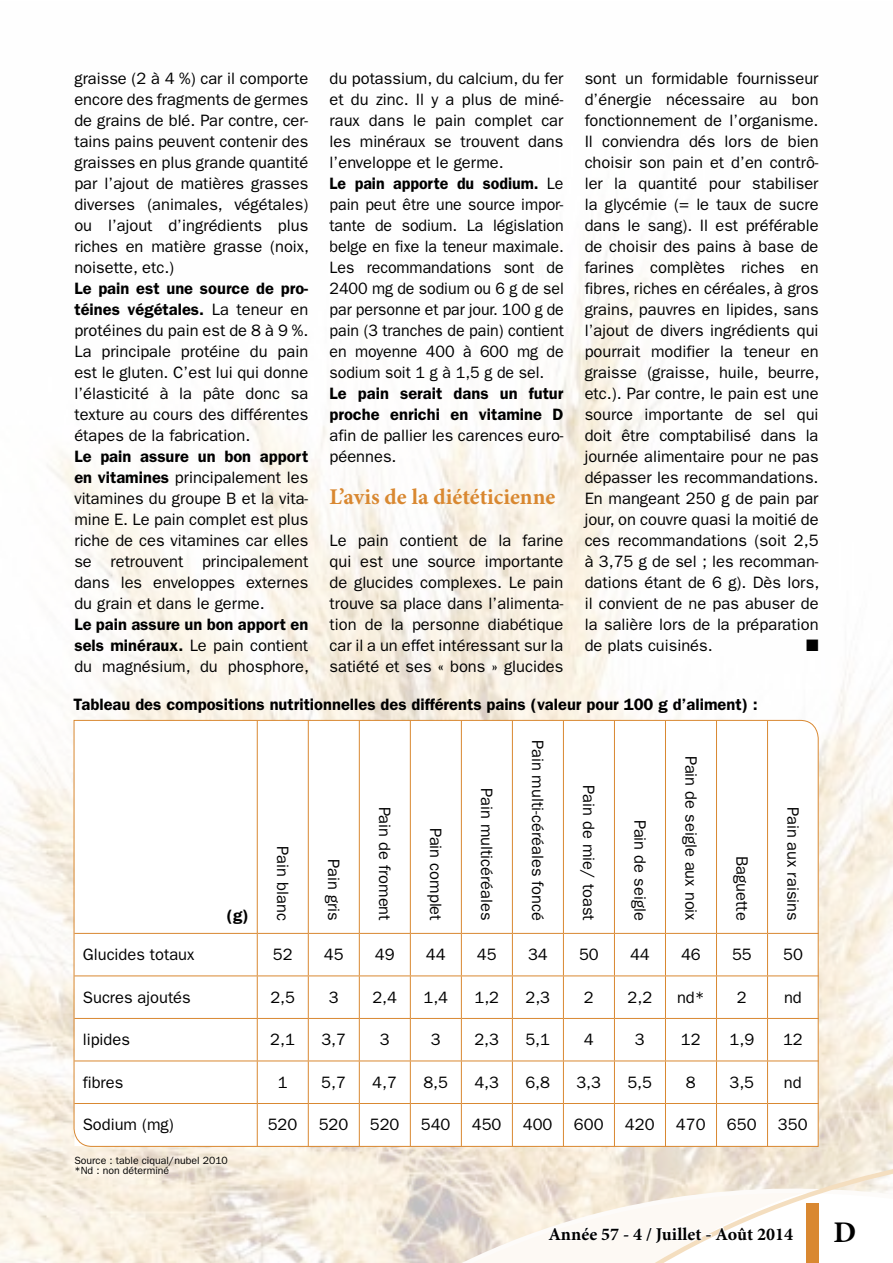
<style>
.page{position:relative;width:893px;height:1263px;background:#fff}
.page>*{position:absolute;margin:0;border:0;box-sizing:border-box;transform-origin:0 0}
.t1{font:700 30px "Minion Pro";color:#000}
.t2{font:700 22.5px "Minion Pro";color:#d98831}
.t3{font:700 18px "Minion Pro";color:#000}
.t4{font:16.5px/21px "ITC Franklin Gothic Std";color:#000;text-align:justify}
.t5{font:600 16.5px/21px "ITC Franklin Gothic Std";color:#000;text-align:justify}
.t6{font:16.5px "Zapf Dingbats Std";color:#000}
.t7{font:10.5px/10.5px "ITC Franklin Gothic Std";color:#000}
.s1{font-weight:600}
.s2{font-weight:400}
</style>
<div class="page">
<img style="left:0;top:226px;width:892px;height:1037px">
<svg style="left:435px;top:1163px;width:457px;height:100px"></svg>
<svg style="left:73px;top:720px;width:746px;height:427px"></svg>
<p class="t4" style="left:74px;top:68px;width:236px">graisse (2 à 4 %) car il comporte encore des fragments de germes de grains de blé. Par contre, cer&shy;tains pains peuvent contenir des graisses en plus grande quantité par l’ajout de matières grasses diverses (animales, végétales) ou l’ajout d’ingrédients plus riches en matière grasse (noix, noisette, etc.)</p>
<p class="t4" style="left:74px;top:278px;width:236px"><span class="s1">Le pain est une source de pro&shy;téines végétales.</span> La teneur en protéines du pain est de 8 à 9 %.<br>La principale protéine du pain est le gluten. C’est lui qui donne l’élasticité à la pâte donc sa texture au cours des différentes étapes de la fabrication.</p>
<p class="t4" style="left:74px;top:446px;width:235px"><span class="s1">Le pain assure un bon apport en vitamines</span> principalement les vitamines du groupe B et la vita&shy;mine E. Le pain complet est plus riche de ces vitamines car elles se retrouvent principalement dans les enveloppes externes du grain et dans le germe.</p>
<p class="t5" style="left:74px;top:614px;width:236px">Le pain assure un bon apport en sels minéraux. <span class="s2">Le pain contient du magnésium, du phosphore,</span></p>
<p class="t4" style="left:330px;top:68px;width:236px;text-align:left">du potassium, du calcium, du fer et du zinc. Il y a plus de miné&shy;raux dans le pain complet car les minéraux se trouvent dans l’enveloppe et le germe.<br><span class="s1">Le pain apporte du sodium.</span> Le pain peut être une source impor&shy;tante de sodium. La législation belge en fixe la teneur maximale.<br>Les recommandations sont de<br>2400 mg de sodium ou 6 g de sel par personne et par jour. 100 g de pain (3 tranches de pain) contient en moyenne 400 à 600 mg de sodium soit 1 g à 1,5 g de sel.</p>
<p class="t5" style="left:330px;top:382px;width:235px">Le pain serait dans un futur proche enrichi en vitamine D</p>
<p class="t4" style="left:330px;top:425px;width:235px">afin de pallier les carences euro&shy;péennes.</p>
<h2 class="t2" style="left:330px;top:483px;width:227px">L’avis de la diététicienne</h2>
<p class="t4" style="left:330px;top:530px;width:235px">Le pain contient de la farine qui est une source importante de glucides complexes. Le pain trouve sa place dans l’alimenta&shy;tion de la personne diabétique car il a un effet intéressant sur la satiété et ses « bons » glucides</p>
<p class="t4" style="left:585px;top:68px;width:236px">sont un formidable fournisseur d’énergie nécessaire au bon fonctionnement de l’organisme.<br>Il conviendra dés lors de bien choisir son pain et d’en contrô&shy;ler la quantité pour stabiliser la glycémie (= le taux de sucre dans le sang). Il est préférable de choisir des pains à base de farines complètes riches en fibres, riches en céréales, à gros grains, pauvres en lipides, sans l’ajout de divers ingrédients qui pourrait modifier la teneur en graisse (graisse, huile, beurre, etc.). Par contre, le pain est une source importante de sel qui doit être comptabilisé dans la journée alimentaire pour ne pas dépasser les recommandations.<br>En mangeant 250 g de pain par jour, on couvre quasi la moitié de ces recommandations (soit 2,5 à 3,75 g de sel ; les recomman&shy;dations étant de 6 g). Dès lors, il convient de ne pas abuser de la salière lors de la préparation de plats cuisinés.</p>
<p class="t6" style="left:806px;top:637px;width:14px">■</p>
<p class="t5" style="left:74px;top:694px;width:686px">Tableau des compositions nutritionnelles des différents pains (valeur pour 100 g d’aliment) :</p>
<p class="t5" style="left:227px;top:904px;width:23px">(g)</p>
<p class="t4" style="left:293px;top:846px;width:76px;rotate:90deg">Pain blanc</p>
<p class="t4" style="left:344px;top:859px;width:63px;rotate:90deg">Pain gris</p>
<p class="t4" style="left:395px;top:806px;width:116px;rotate:90deg">Pain de froment</p>
<p class="t4" style="left:446px;top:828px;width:94px;rotate:90deg">Pain complet</p>
<p class="t4" style="left:497px;top:788px;width:134px;rotate:90deg">Pain multicéréales</p>
<p class="t4" style="left:548px;top:740px;width:182px;rotate:90deg">Pain multi-céréales foncé</p>
<p class="t4" style="left:599px;top:785px;width:137px;rotate:90deg">Pain de mie/ toast</p>
<p class="t4" style="left:650px;top:820px;width:102px;rotate:90deg">Pain de seigle</p>
<p class="t4" style="left:701px;top:756px;width:166px;rotate:90deg">Pain de seigle aux noix</p>
<p class="t4" style="left:752px;top:856px;width:66px;rotate:90deg">Baguette</p>
<p class="t4" style="left:803px;top:807px;width:115px;rotate:90deg">Pain aux raisins</p>
<p class="t4" style="left:83px;top:944px;width:113px">Glucides totaux</p>
<p class="t4" style="left:273px;top:944px;width:21px">52</p>
<p class="t4" style="left:324px;top:944px;width:21px">45</p>
<p class="t4" style="left:375px;top:944px;width:21px">49</p>
<p class="t4" style="left:426px;top:944px;width:21px">44</p>
<p class="t4" style="left:477px;top:944px;width:21px">45</p>
<p class="t4" style="left:528px;top:944px;width:21px">34</p>
<p class="t4" style="left:579px;top:944px;width:21px">50</p>
<p class="t4" style="left:630px;top:944px;width:21px">44</p>
<p class="t4" style="left:681px;top:944px;width:21px">46</p>
<p class="t4" style="left:732px;top:944px;width:21px">55</p>
<p class="t4" style="left:783px;top:944px;width:21px">50</p>
<p class="t4" style="left:83px;top:987px;width:109px">Sucres ajoutés</p>
<p class="t4" style="left:270px;top:987px;width:26px">2,5</p>
<p class="t4" style="left:329px;top:987px;width:11px">3</p>
<p class="t4" style="left:372px;top:987px;width:26px">2,4</p>
<p class="t4" style="left:423px;top:987px;width:26px">1,4</p>
<p class="t4" style="left:474px;top:987px;width:26px">1,2</p>
<p class="t4" style="left:525px;top:987px;width:26px">2,3</p>
<p class="t4" style="left:584px;top:987px;width:11px">2</p>
<p class="t4" style="left:627px;top:987px;width:26px">2,2</p>
<p class="t4" style="left:677px;top:987px;width:29px">nd*</p>
<p class="t4" style="left:737px;top:987px;width:11px">2</p>
<p class="t4" style="left:784px;top:987px;width:19px">nd</p>
<p class="t4" style="left:83px;top:1029px;width:49px">lipides</p>
<p class="t4" style="left:270px;top:1029px;width:26px">2,1</p>
<p class="t4" style="left:321px;top:1029px;width:26px">3,7</p>
<p class="t4" style="left:380px;top:1029px;width:11px">3</p>
<p class="t4" style="left:431px;top:1029px;width:11px">3</p>
<p class="t4" style="left:474px;top:1029px;width:26px">2,3</p>
<p class="t4" style="left:525px;top:1029px;width:26px">5,1</p>
<p class="t4" style="left:584px;top:1029px;width:11px">4</p>
<p class="t4" style="left:635px;top:1029px;width:11px">3</p>
<p class="t4" style="left:681px;top:1029px;width:21px">12</p>
<p class="t4" style="left:729px;top:1029px;width:26px">1,9</p>
<p class="t4" style="left:783px;top:1029px;width:21px">12</p>
<p class="t4" style="left:83px;top:1072px;width:42px">fibres</p>
<p class="t4" style="left:278px;top:1072px;width:11px">1</p>
<p class="t4" style="left:321px;top:1072px;width:26px">5,7</p>
<p class="t4" style="left:372px;top:1072px;width:26px">4,7</p>
<p class="t4" style="left:423px;top:1072px;width:26px">8,5</p>
<p class="t4" style="left:474px;top:1072px;width:26px">4,3</p>
<p class="t4" style="left:525px;top:1072px;width:26px">6,8</p>
<p class="t4" style="left:576px;top:1072px;width:26px">3,3</p>
<p class="t4" style="left:627px;top:1072px;width:26px">5,5</p>
<p class="t4" style="left:686px;top:1072px;width:11px">8</p>
<p class="t4" style="left:729px;top:1072px;width:26px">3,5</p>
<p class="t4" style="left:784px;top:1072px;width:19px">nd</p>
<p class="t4" style="left:83px;top:1114px;width:93px">Sodium (mg)</p>
<p class="t4" style="left:268px;top:1114px;width:31px">520</p>
<p class="t4" style="left:319px;top:1114px;width:31px">520</p>
<p class="t4" style="left:370px;top:1114px;width:31px">520</p>
<p class="t4" style="left:421px;top:1114px;width:31px">540</p>
<p class="t4" style="left:472px;top:1114px;width:31px">450</p>
<p class="t4" style="left:523px;top:1114px;width:31px">400</p>
<p class="t4" style="left:574px;top:1114px;width:31px">600</p>
<p class="t4" style="left:625px;top:1114px;width:31px">420</p>
<p class="t4" style="left:676px;top:1114px;width:31px">470</p>
<p class="t4" style="left:727px;top:1114px;width:31px">650</p>
<p class="t4" style="left:778px;top:1114px;width:31px">350</p>
<p class="t7" style="left:74px;top:1155px;width:155px">Source : table ciqual/nubel 2010 *Nd : non déterminé</p>
<p class="t3" style="left:548px;top:1223px;width:246px">Année 57 - 4 / Juillet - Août 2014</p>
<h1 class="t1" style="left:833px;top:1215px;width:24px">D</h1>
</div>
